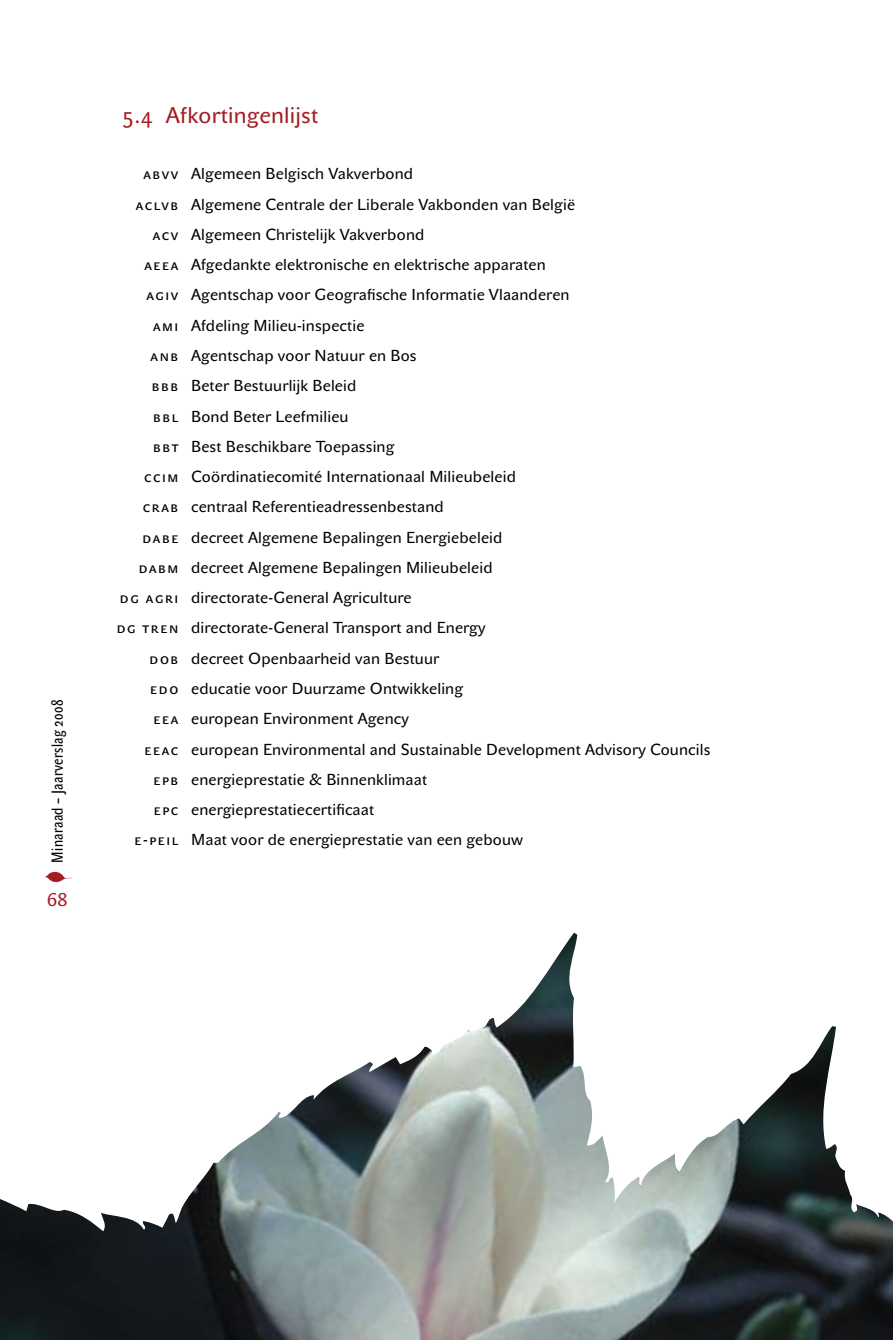
<style>
.page{position:relative;width:893px;height:1340px;background:#fff}
.page>*{position:absolute;margin:0;border:0;box-sizing:border-box;transform-origin:0 0}
.t1{font:22.5px "John Sans Text Pro";letter-spacing:.01em;color:#a41d23}
.t2{font:18px "John Sans Text Pro";color:#a41d23}
.t3{font:15.75px "John Sans Text Pro";letter-spacing:.01em;color:#000}
.t4{font:15.75px "John Sans Cond Text Pro";letter-spacing:.025em;color:#000}
</style>
<div class="page">
<svg style="left:45px;top:871px;width:27px;height:11px"></svg>
<img style="left:0;top:932px;width:893px;height:407px">
<p class="t4" style="left:48px;top:862px;width:164px;rotate:-90deg">Minaraad – Jaarverslag 2008</p>
<p class="t2" style="left:47px;top:889px;width:22px">68</p>
<h1 class="t1" style="left:122px;top:102px;width:198px">5.4 Afkortingenlijst</h1>
<p class="t3" style="left:143px;top:165px;width:271px">abvv Algemeen Belgisch Vakverbond</p>
<p class="t3" style="left:136px;top:195px;width:441px">aclvb Algemene Centrale der Liberale Vakbonden van België</p>
<p class="t3" style="left:153px;top:225px;width:273px">acv Algemeen Christelijk Vakverbond</p>
<p class="t3" style="left:144px;top:256px;width:403px">aeea Afgedankte elektronische en elektrische apparaten</p>
<p class="t3" style="left:146px;top:286px;width:425px">agiv Agentschap voor Geografische Informatie Vlaanderen</p>
<p class="t3" style="left:153px;top:316px;width:213px">ami Afdeling Milieu-inspectie</p>
<p class="t3" style="left:151px;top:346px;width:268px">anb Agentschap voor Natuur en Bos</p>
<p class="t3" style="left:152px;top:377px;width:206px">bbb Beter Bestuurlijk Beleid</p>
<p class="t3" style="left:153px;top:407px;width:197px">bbl Bond Beter Leefmilieu</p>
<p class="t3" style="left:153px;top:437px;width:243px">bbt Best Beschikbare Toepassing</p>
<p class="t3" style="left:144px;top:467px;width:373px">ccim Coördinatiecomité Internationaal Milieubeleid</p>
<p class="t3" style="left:143px;top:498px;width:302px">crab centraal Referentieadressenbestand</p>
<p class="t3" style="left:143px;top:528px;width:361px">dabe decreet Algemene Bepalingen Energiebeleid</p>
<p class="t3" style="left:139px;top:558px;width:355px">dabm decreet Algemene Bepalingen Milieubeleid</p>
<p class="t3" style="left:120px;top:588px;width:293px">dg agri directorate-General Agriculture</p>
<p class="t3" style="left:117px;top:619px;width:370px">dg tren directorate-General Transport and Energy</p>
<p class="t3" style="left:150px;top:649px;width:291px">dob decreet Openbaarheid van Bestuur</p>
<p class="t3" style="left:150px;top:679px;width:314px">edo educatie voor Duurzame Ontwikkeling</p>
<p class="t3" style="left:154px;top:709px;width:257px">eea european Environment Agency</p>
<p class="t3" style="left:145px;top:740px;width:567px">eeac european Environmental and Sustainable Development Advisory Councils</p>
<p class="t3" style="left:154px;top:770px;width:275px">epb energieprestatie &amp; Binnenklimaat</p>
<p class="t3" style="left:154px;top:800px;width:222px">epc energieprestatiecertificaat</p>
<p class="t3" style="left:135px;top:830px;width:390px">e-peil Maat voor de energieprestatie van een gebouw</p>
</div>
